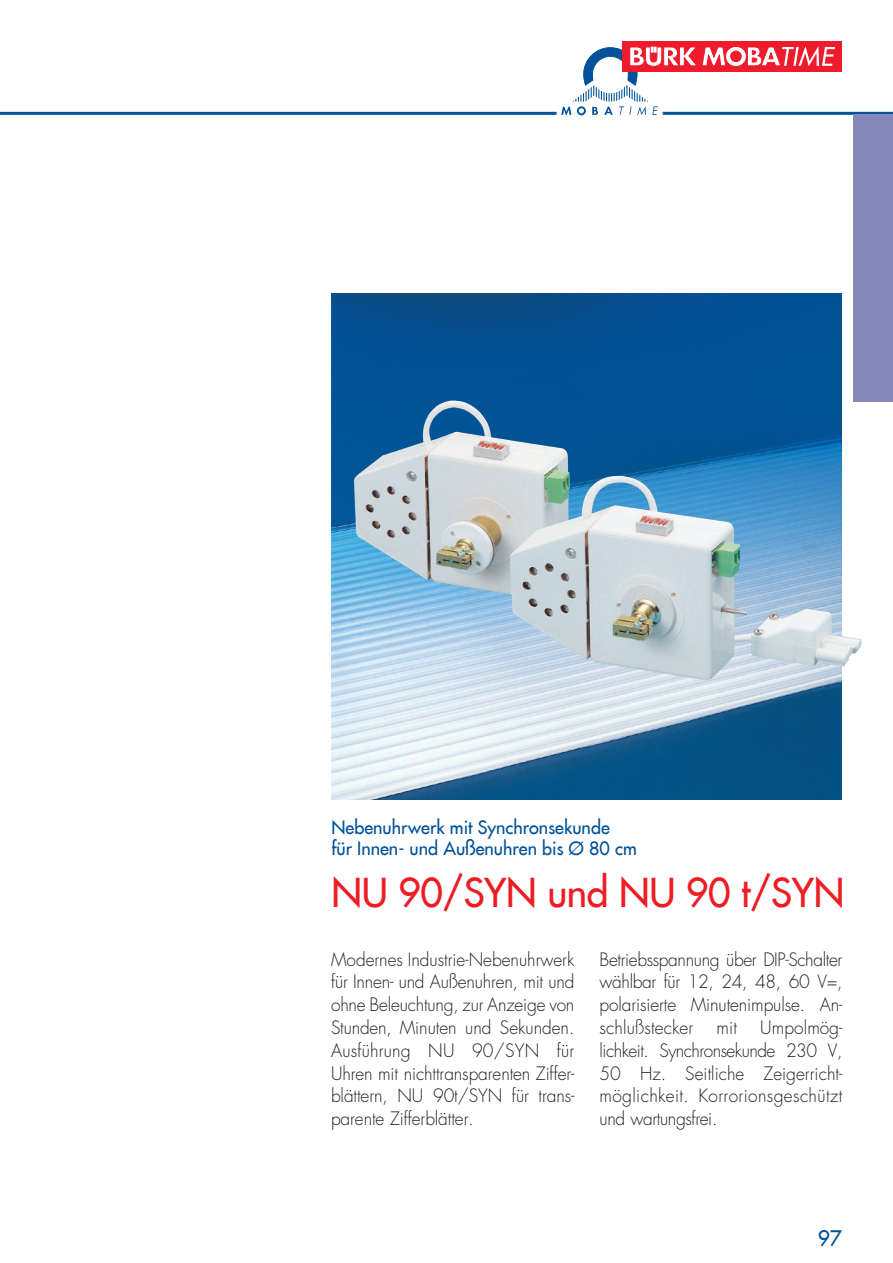
<style>
.page{position:relative;width:893px;height:1263px;background:#fff}
.page>*{position:absolute;margin:0;border:0;box-sizing:border-box;transform-origin:0 0}
.t1{font:39px "Futura LT";letter-spacing:-.01em;color:#ee1d23}
.t2{font:21px "Futura LT";color:#01529b}
.t3{font:300 18px/22.8px "Futura LT";letter-spacing:-.005em;color:#231f20;text-align:justify;scale:.96 1}
.t4{font:18px/21.6px "Futura LT";color:#01529b}
</style>
<div class="page">
<div style="left:622px;top:41px;width:220px;height:31px;background:#ee1b2c"></div>
<svg style="left:561px;top:46px;width:274px;height:69px"></svg>
<hr style="left:663px;top:112px;width:230px;height:3px;background:#01529b">
<hr style="left:0;top:112px;width:556px;height:3px;background:#01529b">
<div style="left:853px;top:115px;width:40px;height:287px;background:#8688ba"></div>
<img style="left:332px;top:293px;width:510px;height:506px">
<img style="left:354px;top:400px;width:508px;height:280px">
<p class="t4" style="left:331px;top:816px;width:307px">Nebenuhrwerk mit Synchronsekunde<br>für Innen- und Außenuhren bis Ø 80 cm</p>
<h1 class="t1" style="left:331px;top:867px;width:514px">NU 90/SYN und NU 90 t/SYN</h1>
<p class="t3" style="left:331px;top:948px;width:255px">Modernes Industrie-Nebenuhrwerk für Innen- und Außenuhren, mit und ohne Beleuchtung, zur Anzeige von Stunden, Minuten und Sekunden.<br>Ausführung NU 90/SYN für Uhren mit nichttransparenten Ziffer-- blättern, NU 90t/SYN für trans&shy;parente Zifferblätter.</p>
<p class="t3" style="left:600px;top:948px;width:254px">Betriebsspannung über DIP-Schalter wählbar für 12, 24, 48, 60 V=, polarisierte Minutenimpulse. An&shy;schlußstecker</p>
<p class="t3" style="left:599px;top:1016px;width:254px;text-indent:161px">Umpolmög&shy;lichkeit. Synchronsekunde 230 V, 50 Hz. Seitliche Zeigerricht&shy;möglichkeit. Korrorionsgeschützt und wartungsfrei.</p>
<p class="t3" style="left:716px;top:1016px;width:23px">mit</p>
<p class="t2" style="left:818px;top:1225px;width:26px">97</p>
</div>
